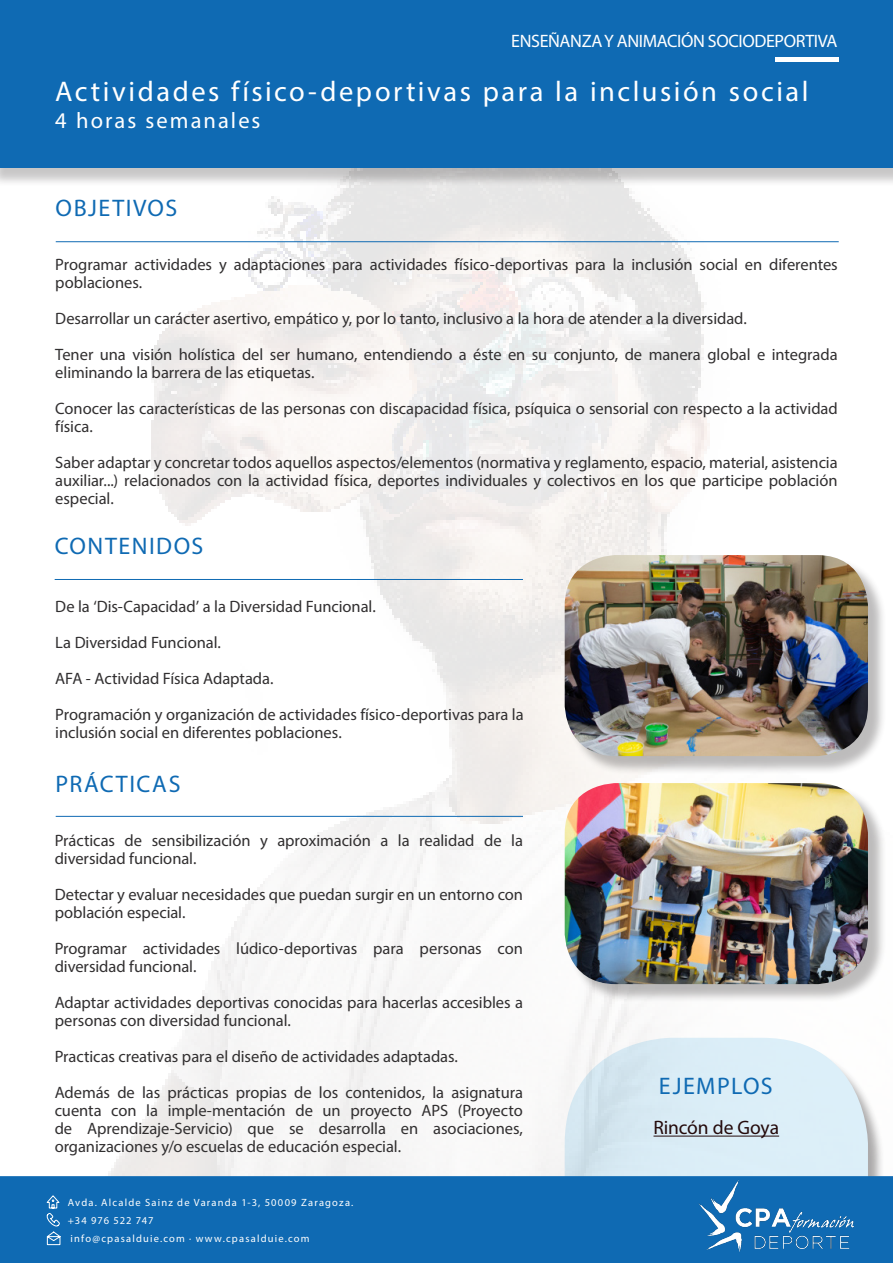
<style>
.page{position:relative;width:893px;height:1263px;background:#fff}
.page>*{position:absolute;margin:0;border:0;box-sizing:border-box;transform-origin:0 0}
.t1{font:28.5px "Myriad Pro";letter-spacing:.09em;color:#fff}
.t2{font:24px "Myriad Pro";letter-spacing:.065em;color:#0f6ab3}
.t3{font:22.5px "Myriad Pro";letter-spacing:.09em;color:#fff}
.t4{font:19.5px "Myriad Pro";letter-spacing:-.005em;color:#240a0b}
.t5{font:18px "Myriad Pro";letter-spacing:-.02em;color:#fff}
.t6{font:16.5px/18px "Myriad Pro";letter-spacing:-.005em;color:#312f30}
.t7{font:10.5px/18px "Myriad Pro";letter-spacing:.11em;color:#fff}
</style>
<div class="page">
<img style="left:54px;top:187px;width:828px;height:989px">
<div style="left:567px;top:785px;width:320px;height:218px;background:#231f20;opacity:.3"></div>
<img style="left:565px;top:783px;width:303px;height:201px">
<div style="left:567px;top:557px;width:320px;height:218px;background:#231f20;opacity:.3"></div>
<img style="left:565px;top:555px;width:303px;height:201px">
<div style="left:0;top:0;width:893px;height:187px;background:#231f20;opacity:.25"></div>
<div style="left:0;top:0;width:893px;height:168px;background:#0f6ab3"></div>
<div style="left:0;top:1176px;width:893px;height:87px;background:#0f6ab3"></div>
<div style="left:775px;top:57px;width:64px;height:5px;background:#fff"></div>
<svg style="left:45px;top:1195px;width:16px;height:50px"></svg>
<img style="left:693px;top:1177px;width:164px;height:76px">
<hr style="left:653px;top:1135px;width:126px;height:1px;background:#240a0b">
<hr style="left:56px;top:816px;width:467px;height:1px;background:#0f6ab3">
<hr style="left:55px;top:579px;width:468px;height:1px;background:#0f6ab3">
<hr style="left:56px;top:241px;width:783px;height:1px;background:#0f6ab3">
<p class="t5" style="left:511px;top:29px;width:328px">ENSEÑANZA Y ANIMACIÓN SOCIODEPORTIVA</p>
<p class="t1" style="left:55px;top:74px;width:755px">Actividades físico-deportivas para la inclusión social</p>
<p class="t3" style="left:55px;top:107px;width:207px">4 horas semanales</p>
<p class="t2" style="left:56px;top:193px;width:123px">OBJETIVOS</p>
<p class="t6" style="left:55px;top:255px;width:784px">Programar actividades y adaptaciones para actividades físico-deportivas para la inclusión social en diferentes poblaciones.</p>
<p class="t6" style="left:55px;top:309px;width:693px">Desarrollar un carácter asertivo, empático y, por lo tanto, inclusivo a la hora de atender a la diversidad.</p>
<p class="t6" style="left:55px;top:345px;width:784px">Tener una visión holística del ser humano, entendiendo a éste en su conjunto, de manera global e integrada eliminando la barrera de las etiquetas.</p>
<p class="t6" style="left:55px;top:399px;width:784px">Conocer las características de las personas con discapacidad física, psíquica o sensorial con respecto a la actividad física.</p>
<p class="t6" style="left:55px;top:453px;width:784px;text-align:justify">Saber adaptar y concretar todos aquellos aspectos/elementos (normativa y reglamento, espacio, material, asistencia auxiliar...) relacionados con la actividad física, deportes individuales y colectivos en los que participe población especial.</p>
<p class="t2" style="left:55px;top:531px;width:150px">CONTENIDOS</p>
<p class="t6" style="left:55px;top:597px;width:322px">De la ‘Dis-Capacidad’ a la Diversidad Funcional.</p>
<p class="t6" style="left:55px;top:633px;width:167px">La Diversidad Funcional.</p>
<p class="t6" style="left:55px;top:669px;width:220px">AFA - Actividad Física Adaptada.</p>
<p class="t6" style="left:55px;top:705px;width:470px">Programación y organización de actividades físico-deportivas para la inclusión social en diferentes poblaciones.</p>
<p class="t2" style="left:55px;top:769px;width:127px">PRÁCTICAS</p>
<p class="t6" style="left:55px;top:831px;width:470px">Prácticas de sensibilización y aproximación a la realidad de la diversidad funcional.</p>
<p class="t6" style="left:55px;top:885px;width:470px">Detectar y evaluar necesidades que puedan surgir en un entorno con población especial.</p>
<p class="t6" style="left:55px;top:939px;width:470px">Programar actividades lúdico-deportivas para personas con diversidad funcional.</p>
<p class="t6" style="left:55px;top:993px;width:470px">Adaptar actividades deportivas conocidas para hacerlas accesibles a personas con diversidad funcional.</p>
<p class="t6" style="left:55px;top:1047px;width:405px">Practicas creativas para el diseño de actividades adaptadas.</p>
<p class="t6" style="left:55px;top:1083px;width:470px;text-align:justify">Además de las prácticas propias de los contenidos, la asignatura cuenta con la imple-mentación de un proyecto APS (Proyecto de Aprendizaje-Servicio) que se desarrolla en asociaciones, organizaciones y/o escuelas de educación especial.</p>
<p class="t7" style="left:68px;top:1193px;width:287px">Avda. Alcalde Sainz de Varanda 1-3, 50009 Zaragoza. +34 976 522 747<br>info@cpasalduie.com · www.cpasalduie.com</p>
<p class="t2" style="left:659px;top:1071px;width:115px">EJEMPLOS</p>
<p class="t4" style="left:653px;top:1115px;width:127px">Rincón de Goya</p>
</div>
